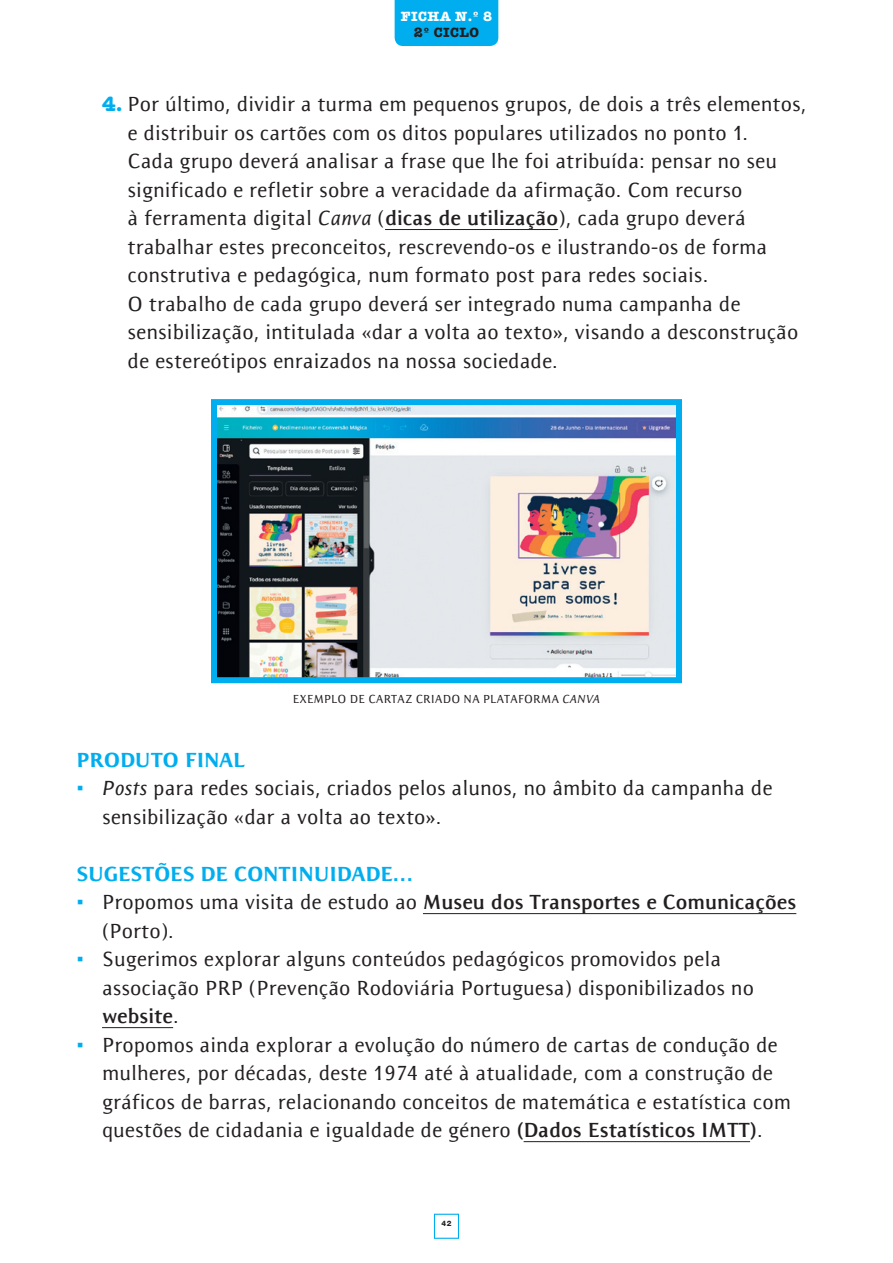
<style>
.page{position:relative;width:893px;height:1263px;background:#fff}
.page>*{position:absolute;margin:0;border:0;box-sizing:border-box;transform-origin:0 0}
.t1{font:500 21px/28.5px "Resavska Sans ITC Std";color:#231f20}
.t2{font:900 21px "Resavska Sans ITC Std";color:#00aeef}
.t3{font:700 13.8px "American Typewriter";color:#fff}
.t4{font:700 13.8px "American Typewriter";color:#231f20}
.t5{font:500 12px "Resavska Sans ITC Std";color:#231f20}
.t6{font:italic 500 12px "Resavska Sans ITC Std";color:#231f20}
.t7{font:800 7.5px "Helvetica Neue";color:#231f20}
.s1{font-family:"American Typewriter";font-weight:700;color:#00aeef}
.s2{font-style:italic}
.s3{font-weight:700}
.s4{color:#00aeef}
</style>
<div class="page">
<div style="left:434px;top:1214px;width:25px;height:25px;border:1px solid #00aeef"></div>
<hr style="left:385px;top:229px;width:173px;height:1px;background:#231f20">
<div style="left:395px;top:0;width:103px;height:46px;background:#00aeef"></div>
<img style="left:218px;top:406px;width:457px;height:270px">
<div style="left:211px;top:399px;width:471px;height:284px;border:6px solid #00aeef"></div>
<hr style="left:423px;top:913px;width:373px;height:1px;background:#231f20">
<hr style="left:102px;top:1027px;width:71px;height:1px;background:#231f20">
<hr style="left:524px;top:1141px;width:226px;height:1px;background:#231f20">
<p class="t3" style="left:401px;top:4px;width:93px">FICHA N.º 8</p>
<p class="t4" style="left:414px;top:20px;width:40px">2º CICLO</p>
<p class="t1" style="left:128px;top:90px;width:680px;text-indent:-26px"><span class="s1">4.</span> Por último, dividir a turma em pequenos grupos, de dois a três elementos, e distribuir os cartões com os ditos populares utilizados no ponto 1.<br>Cada grupo deverá analisar a frase que lhe foi atribuída: pensar no seu significado e refletir sobre a veracidade da afirmação. Com recurso<br>à ferramenta digital <span class="s2">Canva</span> (<span class="s3">dicas de utilização</span>), cada grupo deverá trabalhar estes preconceitos, rescrevendo-os e ilustrando-os de forma construtiva e pedagógica, num formato post para redes sociais.<br>O trabalho de cada grupo deverá ser integrado numa campanha de sensibilização, intitulada «dar a volta ao texto», visando a desconstrução de estereótipos enraizados na nossa sociedade.</p>
<p class="t5" style="left:293px;top:691px;width:16px">Exemp</p>
<p class="t5" style="left:331px;top:691px;width:46px">lode carta</p>
<p class="t5" style="left:405px;top:691px;width:19px">z criado</p>
<p class="t5" style="left:464px;top:691px;width:42px">na plataforma</p>
<p class="t6" style="left:563px;top:691px;width:39px">CANVA</p>
<p class="t2" style="left:77px;top:747px;width:170px">PRODUTO FINAL</p>
<p class="t1" style="left:102px;top:774px;width:672px;text-indent:-26px"><span class="s4">•</span> <span class="s2">Posts</span> para redes sociais, criados pelos alunos, no âmbito da campanha de sensibilização «dar a volta ao texto».</p>
<p class="t2" style="left:77px;top:861px;width:338px">SUGESTÕES DE CONTINUIDADE…</p>
<p class="t1" style="left:102px;top:888px;width:696px;text-indent:-26px"><span class="s4">•</span> Propomos uma visita de estudo ao <span class="s3">Museu dos Transportes e Comunicações </span>(Porto).</p>
<p class="t1" style="left:102px;top:945px;width:653px;text-indent:-26px"><span class="s4">•</span> Sugerimos explorar alguns conteúdos pedagógicos promovidos pela associação PRP (Prevenção Rodoviária Portuguesa) disponibilizados no <span class="s3">website</span>.</p>
<p class="t1" style="left:102px;top:1030px;width:690px;text-indent:-26px"><span class="s4">•</span> Propomos ainda explorar a evolução do número de cartas de condução de mulheres, por décadas, deste 1974 até à atualidade, com a construção de gráficos de barras, relacionando conceitos de matemática e estatística com questões de cidadania e igualdade de género <span class="s3">(Dados Estatísticos I MTT)</span>.</p>
<p class="t7" style="left:441px;top:1219px;width:12px">42</p>
</div>
